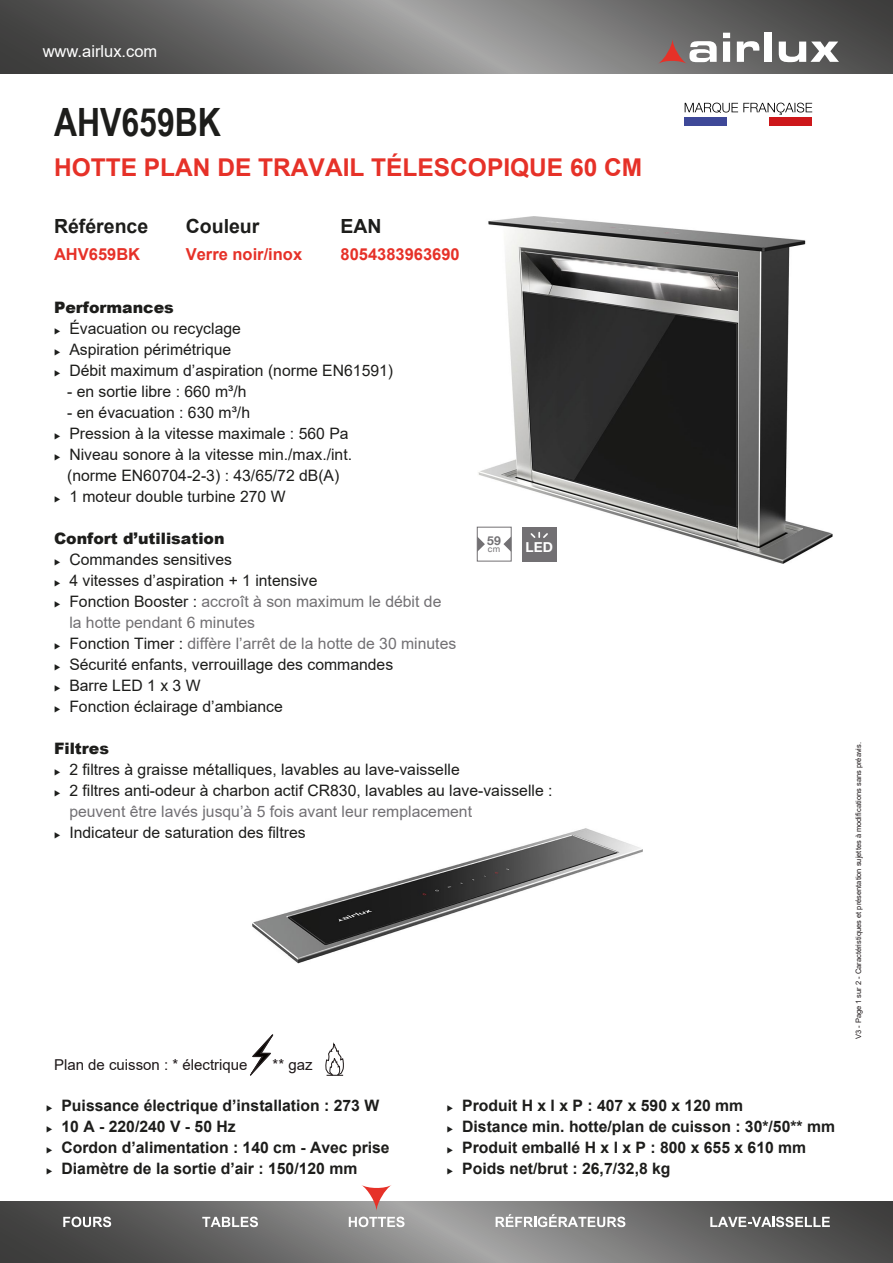
<style>
.page{position:relative;width:893px;height:1263px;background:#fff}
.page>*{position:absolute;margin:0;border:0;box-sizing:border-box;transform-origin:0 0}
.t1{font:700 39px "Arial Narrow";color:#1d1d1b}
.t2{font:700 24.45px "Arial";color:#e63128}
.t3{font:700 19.5px "Arial";color:#1d1d1b}
.t4{font:700 16.5px "Arial";color:#e63128}
.t5{font:16.5px "Arial";color:#fff}
.t6{font:15.75px/21px "Arial";color:#1d1d1b;text-align:center}
.t7{font:700 15.75px "Arial";color:#1d1d1b}
.t8{font:15.75px "Arial";color:#727073}
.t9{font:15.75px "Arial";color:#727074}
.t10{font:900 15.75px "Arial";color:#1d1d1b}
.t11{font:15px "Arial";color:#1d1718}
.t12{font:700 13.65px "Helvetica Neue LT Com";color:#fff}
.t13{font:700 12.15px "Helvetica Neue LT Com";color:#727073}
.t14{font:8.7px "Helvetica Neue LT Com";color:#727073}
.t15{font:7.5px "Arial";color:#1d1718}
.s1{color:#1d1e1c}
.s2{color:#1d1d1b}
.s3{color:#fff}
</style>
<div class="page">
<svg style="left:250px;top:1034px;width:24px;height:42px"></svg>
<svg style="left:325px;top:1044px;width:19px;height:32px"></svg>
<img style="left:252px;top:828px;width:390px;height:136px">
<img style="left:477px;top:217px;width:355px;height:346px">
<div style="left:522px;top:527px;width:34px;height:34px;background:#727073"></div>
<svg style="left:530px;top:531px;width:18px;height:7px"></svg>
<svg style="left:479px;top:536px;width:6px;height:16px"></svg>
<div style="left:477px;top:527px;width:34px;height:34px;border:1px solid #727073"></div>
<svg style="left:503px;top:536px;width:8px;height:16px"></svg>
<svg style="left:0;top:1202px;width:893px;height:61px;background:#6c6c6b"></svg>
<svg style="left:496px;top:1214px;width:129px;height:13px"></svg>
<svg style="left:349px;top:1217px;width:56px;height:10px"></svg>
<svg style="left:202px;top:1217px;width:56px;height:10px"></svg>
<svg style="left:63px;top:1217px;width:48px;height:10px"></svg>
<svg style="left:710px;top:1217px;width:120px;height:10px"></svg>
<svg style="left:361px;top:1185px;width:31px;height:26px"></svg>
<svg style="left:685px;top:103px;width:127px;height:12px"></svg>
<div style="left:685px;top:117px;width:42px;height:8px;background:#3e4898"></div>
<div style="left:770px;top:117px;width:42px;height:8px;background:#cd171a"></div>
<svg style="left:0;top:0;width:893px;height:74px;background:#6e6e6e"></svg>
<svg style="left:779px;top:42px;width:60px;height:20px"></svg>
<svg style="left:737px;top:41px;width:22px;height:21px"></svg>
<div style="left:765px;top:33px;width:7px;height:29px;background:#fff"></div>
<svg style="left:723px;top:33px;width:7px;height:29px"></svg>
<svg style="left:658px;top:39px;width:59px;height:25px"></svg>
<p class="t5" style="left:43px;top:40px;width:116px">www.airlux.com</p>
<h1 class="t1" style="left:54px;top:93px;width:169px">AHV659BK</h1>
<h2 class="t2" style="left:54px;top:150px;width:590px">HOTTE PLAN DE TRAVAIL TÉLESCOPIQUE 60 CM</h2>
<p class="t3" style="left:54px;top:213px;width:96px">Référence</p>
<p class="t3" style="left:186px;top:213px;width:75px">Couleur</p>
<p class="t3" style="left:340px;top:213px;width:43px">EAN</p>
<p class="t4" style="left:54px;top:242px;width:88px">AHV659BK</p>
<p class="t4" style="left:186px;top:242px;width:118px">Verre noir/inox</p>
<p class="t4" style="left:340px;top:242px;width:121px">8054383963690</p>
<p class="t10" style="left:54px;top:296px;width:121px">Performances</p>
<p class="t6" style="left:54px;top:318px;width:188px"><span class="s1">◆</span> Évacuation ou recyclage</p>
<p class="t6" style="left:54px;top:339px;width:179px"><span class="s1">◆</span> Aspiration périmétrique</p>
<p class="t6" style="left:54px;top:360px;width:341px"><span class="s1">◆</span> Débit maximum d’aspiration (norme EN61591)</p>
<p class="t6" style="left:67px;top:381px;width:181px">- en sortie libre : 660 m³/h</p>
<p class="t6" style="left:67px;top:402px;width:184px">- en évacuation : 630 m³/h</p>
<p class="t6" style="left:54px;top:423px;width:296px"><span class="s1">◆</span> Pression à la vitesse maximale : 560 Pa</p>
<p class="t6" style="left:54px;top:444px;width:300px"><span class="s1">◆</span> Niveau sonore à la vitesse min./max./int. (norme EN60704-2-3) : 43/65/72 dB(A)</p>
<p class="t6" style="left:54px;top:486px;width:233px"><span class="s1">◆</span> 1 moteur double turbine 270 W</p>
<p class="t10" style="left:54px;top:527px;width:172px">Confort d’utilisation</p>
<p class="t6" style="left:54px;top:549px;width:180px"><span class="s1">◆</span> Commandes sensitives</p>
<p class="t6" style="left:54px;top:570px;width:265px"><span class="s1">◆</span> 4 vitesses d’aspiration + 1 intensive</p>
<p class="t8" style="left:54px;top:590px;width:389px"><span class="s1">◆</span> <span class="s2">Fonction Booster :</span> accroît à son maximum le débit de</p>
<p class="t8" style="left:54px;top:611px;width:202px"><span class="s3">◆</span> la hotte pendant 6 minutes</p>
<p class="t8" style="left:54px;top:632px;width:404px"><span class="s1">◆</span> <span class="s2">Fonction Timer :</span> diffère l’arrêt de la hotte de 30 minutes</p>
<p class="t6" style="left:54px;top:654px;width:341px"><span class="s1">◆</span> Sécurité enfants, verrouillage des commandes</p>
<p class="t6" style="left:54px;top:675px;width:148px"><span class="s1">◆</span> Barre LED 1 x 3 W</p>
<p class="t6" style="left:54px;top:696px;width:230px"><span class="s1">◆</span> Fonction éclairage d’ambiance</p>
<p class="t10" style="left:54px;top:737px;width:57px">Filtres</p>
<p class="t6" style="left:54px;top:759px;width:407px"><span class="s1">◆</span> 2 filtres à graisse métalliques, lavables au lave-vaisselle</p>
<p class="t6" style="left:54px;top:780px;width:500px"><span class="s1">◆</span> 2 filtres anti-odeur à charbon actif CR830, lavables au lave-vaisselle :</p>
<p class="t9" style="left:54px;top:800px;width:420px"><span class="s3">◆</span> peuvent être lavés jusqu’à 5 fois avant leur remplacement</p>
<p class="t6" style="left:54px;top:822px;width:253px"><span class="s1">◆</span> Indicateur de saturation des filtres</p>
<p class="t13" style="left:487px;top:533px;width:15px">59</p>
<p class="t14" style="left:488px;top:543px;width:14px">cm</p>
<p class="t12" style="left:526px;top:539px;width:29px">LED</p>
<p class="t11" style="left:54px;top:1055px;width:195px">Plan de cuisson : * électrique</p>
<p class="t11" style="left:273px;top:1055px;width:42px">** gaz</p>
<p class="t7" style="left:46px;top:1094px;width:335px"><span class="s1">◆</span> Puissance électrique d’installation : 273 W</p>
<p class="t7" style="left:46px;top:1115px;width:191px"><span class="s1">◆</span> 10 A - 220/240 V - 50 Hz</p>
<p class="t7" style="left:46px;top:1136px;width:345px"><span class="s1">◆</span> Cordon d’alimentation : 140 cm - Avec prise</p>
<p class="t7" style="left:46px;top:1157px;width:313px"><span class="s1">◆</span> Diamètre de la sortie d’air : 150/120 mm</p>
<p class="t7" style="left:447px;top:1094px;width:298px"><span class="s1">◆</span> Produit H x l x P : 407 x 590 x 120 mm</p>
<p class="t7" style="left:447px;top:1115px;width:390px"><span class="s1">◆</span> Distance min. hotte/plan de cuisson : 30*/50** mm</p>
<p class="t7" style="left:447px;top:1136px;width:361px"><span class="s1">◆</span> Produit emballé H x l x P : 800 x 655 x 610 mm</p>
<p class="t7" style="left:447px;top:1157px;width:225px"><span class="s1">◆</span> Poids net/brut : 26,7/32,8 kg</p>
<p class="t15" style="left:853px;top:1039px;width:299px;rotate:-90deg">V3 - Page 1 sur 2 - Caractéristiques et présentation sujettes à modifications sans préavis.</p>
</div>
